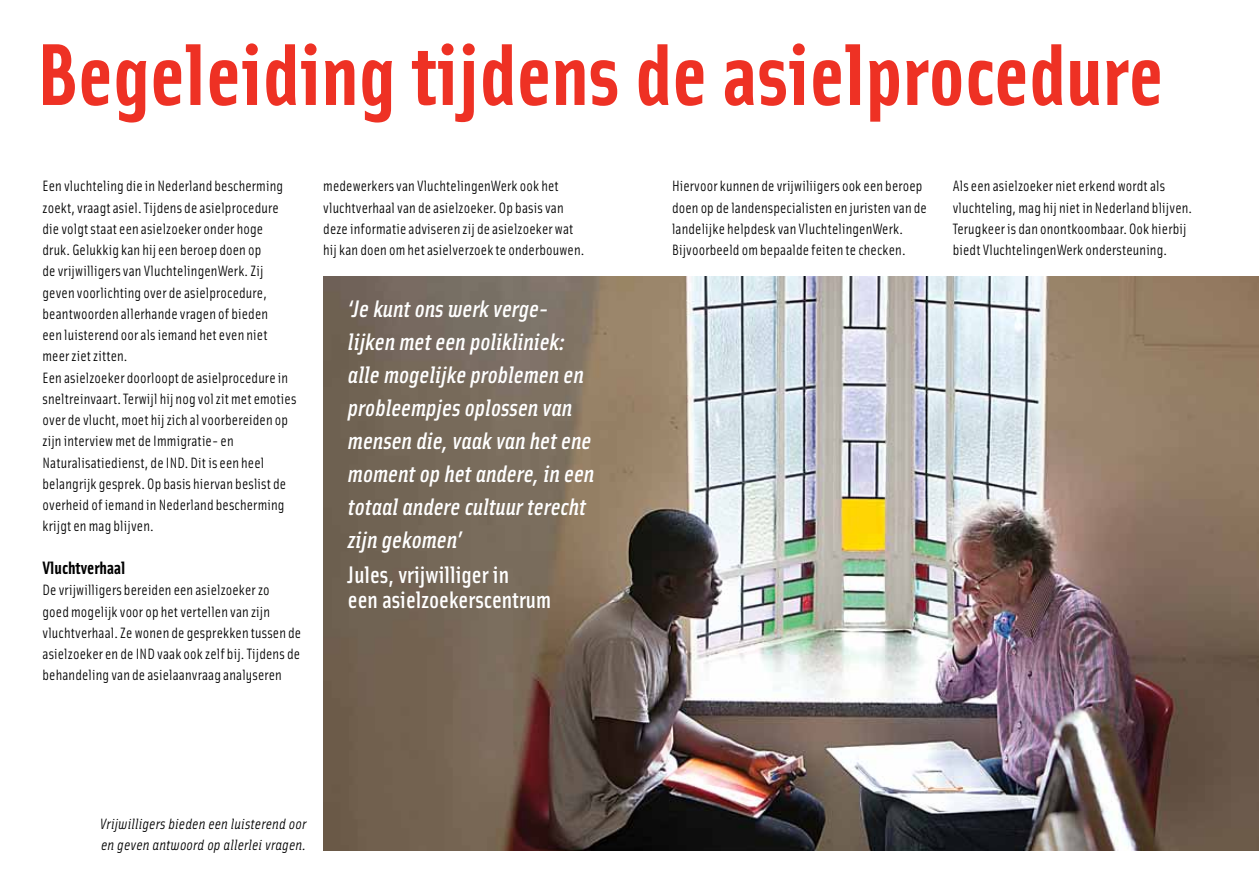
<style>
.page{position:relative;width:1259px;height:893px;background:#fff}
.page>*{position:absolute;margin:0;border:0;box-sizing:border-box;transform-origin:0 0}
.t1{font:700 87.9px "Solex OT";color:#ee3124}
.t2{font:italic 500 24px/33px "Solex OT";color:#fff}
.t3{font:500 24px/25.5px "Solex OT";color:#fff}
.t4{font:700 18px "Solex OT";color:#000}
.t5{font:15px/21.3px "Solex OT";letter-spacing:.01em;color:#000}
.t6{font:italic 15px/21px "Solex OT";letter-spacing:.01em;color:#000}
</style>
<div class="page">
<img style="left:323px;top:276px;width:936px;height:575px">
<h1 class="t1" style="left:37px;top:17px;width:1128px">Begeleiding tijdens de asielprocedure</h1>
<p class="t5" style="left:43px;top:175px;width:255px">Een vluchteling die in Nederland bescherming zoekt, vraagt asiel. Tijdens de asielprocedure die volgt staat een asielzoeker onder hoge<br>druk. Gelukkig kan hij een beroep doen op<br>de vrijwilligers van VluchtelingenWerk. Zij geven voorlichting over de asielprocedure, beantwoorden allerhande vragen of bieden<br>een luisterend oor als iemand het even niet meer ziet zitten.<br>Een asielzoeker doorloopt de asielprocedure in sneltreinvaart. Terwijl hij nog vol zit met emoties over de vlucht, moet hij zich al voorbereiden op zijn interview met de Immigratie- en Naturalisatiedienst, de IND. Dit is een heel belangrijk gesprek. Op basis hiervan beslist de overheid of iemand in Nederland bescherming krijgt en mag blijven.</p>
<p class="t4" style="left:43px;top:556px;width:85px">Vluchtverhaal</p>
<p class="t5" style="left:43px;top:579px;width:260px">De vrijwilligers bereiden een asielzoeker zo<br>goed mogelijk voor op het vertellen van zijn vluchtverhaal. Ze wonen de gesprekken tussen de asielzoeker en de IND vaak ook zelf bij. Tijdens de behandeling van de asielaanvraag analyseren</p>
<p class="t5" style="left:323px;top:175px;width:263px">medewerkers van VluchtelingenWerk ook het vluchtverhaal van de asielzoeker. Op basis van deze informatie adviseren zij de asielzoeker wat hij kan doen om het asielverzoek te onderbouwen.</p>
<h2 class="t2" style="left:348px;top:291px;width:248px">‘Je kunt ons werk verge&shy;lijken met een polikliniek: alle mogelijke problemen en probleempjes oplossen van mensen die, vaak van het ene moment op het andere, in een totaal andere cultuur terecht zijn gekomen’</h2>
<h2 class="t3" style="left:348px;top:561px;width:205px">Jules, vrijwilliger in<br>een asielzoekerscentrum</h2>
<p class="t6" style="left:100px;top:813px;width:208px">Vrijwilligers bieden een luisterend oor en geven antwoord op allerlei vragen.</p>
<p class="t5" style="left:672px;top:175px;width:256px">Hiervoor kunnen de vrijwiliigers ook een beroep doen op de landenspecialisten en juristen van de landelijke helpdesk van VluchtelingenWerk.<br>Bijvoorbeeld om bepaalde feiten te checken.</p>
<p class="t5" style="left:952px;top:175px;width:241px">Als een asielzoeker niet erkend wordt als vluchteling, mag hij niet in Nederland blijven.<br>Terugkeer is dan onontkoombaar. Ook hierbij biedt VluchtelingenWerk ondersteuning.</p>
</div>
